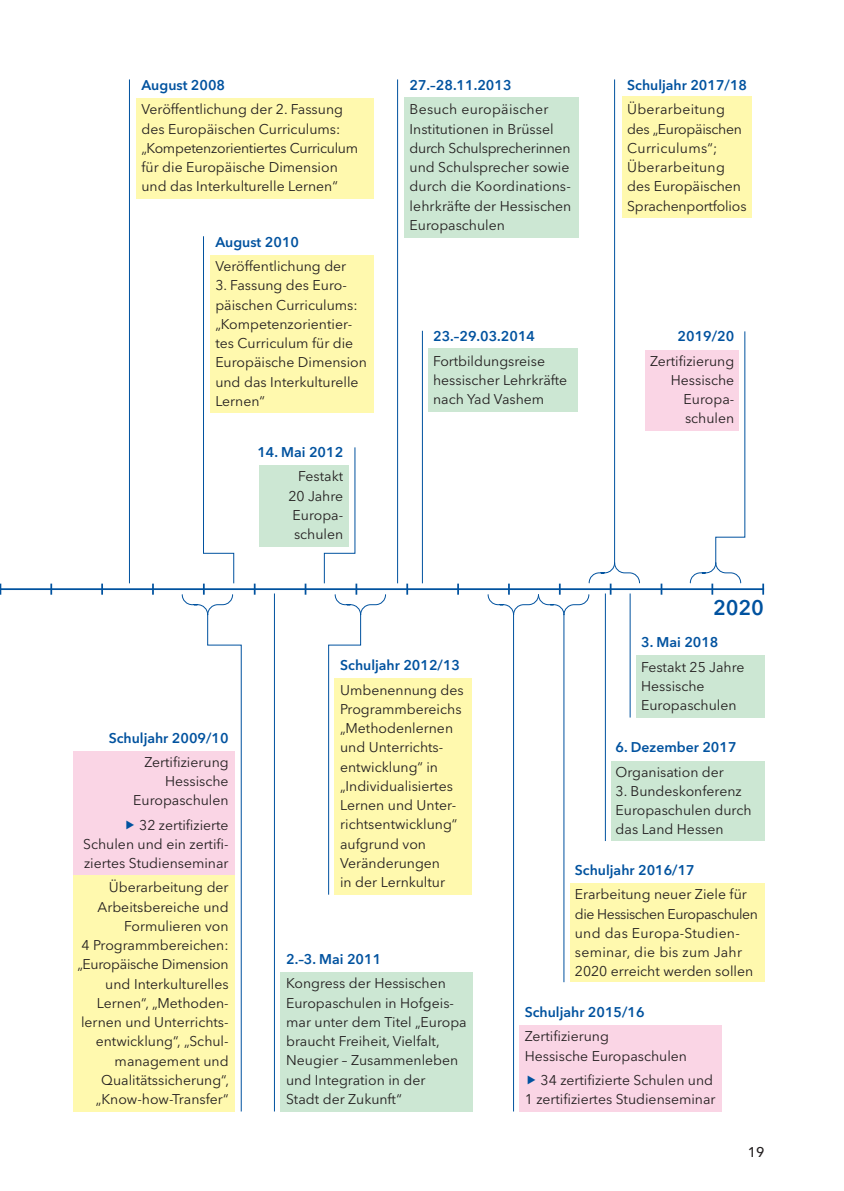
<style>
.page{position:relative;width:844px;height:1191px;background:#fff}
.page>*{position:absolute;margin:0;border:0;box-sizing:border-box;transform-origin:0 0}
.t1{font:600 21px "Avenir Next LT Pro";color:#00529f}
.t2{font:14px/19.2px "Avenir Next LT Pro";color:#231f20}
.t3{font:600 14px "Avenir Next LT Pro";color:#00529f}
.t4{font:500 14px "Avenir Next";color:#231f20}
</style>
<div class="page">
<div style="left:644px;top:350px;width:94px;height:80px;background:#fad5e5"></div>
<div style="left:73px;top:751px;width:162px;height:124px;background:#fad5e5"></div>
<div style="left:73px;top:875px;width:162px;height:236px;background:#fff9ae"></div>
<div style="left:519px;top:1025px;width:202px;height:86px;background:#fad5e5"></div>
<div style="left:403px;top:97px;width:175px;height:140px;background:#cce7d3"></div>
<div style="left:428px;top:349px;width:150px;height:63px;background:#cce7d3"></div>
<div style="left:259px;top:465px;width:90px;height:82px;background:#cce7d3"></div>
<div style="left:280px;top:971px;width:192px;height:140px;background:#cce7d3"></div>
<div style="left:136px;top:98px;width:237px;height:101px;background:#fff9ae"></div>
<div style="left:210px;top:255px;width:163px;height:157px;background:#fff9ae"></div>
<div style="left:334px;top:678px;width:137px;height:216px;background:#fff9ae"></div>
<div style="left:621px;top:97px;width:130px;height:121px;background:#fff9ae"></div>
<div style="left:569px;top:883px;width:195px;height:99px;background:#fff9ae"></div>
<div style="left:610px;top:762px;width:154px;height:79px;background:#cce7d3"></div>
<div style="left:635px;top:655px;width:129px;height:62px;background:#cce7d3"></div>
<hr style="left:0;top:588px;width:763px;height:2px;background:#00529f">
<svg style="left:50px;top:583px;width:2px;height:12px"></svg>
<svg style="left:101px;top:583px;width:2px;height:12px"></svg>
<svg style="left:152px;top:583px;width:2px;height:12px"></svg>
<svg style="left:304px;top:583px;width:2px;height:12px"></svg>
<svg style="left:406px;top:583px;width:2px;height:12px"></svg>
<svg style="left:457px;top:583px;width:2px;height:12px"></svg>
<svg style="left:660px;top:583px;width:2px;height:12px"></svg>
<hr style="left:614px;top:79px;width:1px;height:484px;background:#00529f">
<svg style="left:689px;top:331px;width:56px;height:264px"></svg>
<hr style="left:129px;top:79px;width:1px;height:504px;background:#00529f">
<hr style="left:397px;top:79px;width:1px;height:504px;background:#00529f">
<hr style="left:422px;top:331px;width:1px;height:252px;background:#00529f">
<svg style="left:181px;top:236px;width:61px;height:876px"></svg>
<svg style="left:323px;top:447px;width:63px;height:448px"></svg>
<hr style="left:513px;top:614px;width:1px;height:497px;background:#00529f">
<hr style="left:563px;top:614px;width:1px;height:368px;background:#00529f">
<svg style="left:487px;top:562px;width:153px;height:53px"></svg>
<hr style="left:274px;top:593px;width:1px;height:518px;background:#00529f">
<hr style="left:604px;top:593px;width:1px;height:248px;background:#00529f">
<hr style="left:629px;top:593px;width:1px;height:124px;background:#00529f">
<p class="t3" style="left:141px;top:80px;width:85px">August 2008</p>
<p class="t2" style="left:141px;top:101px;width:218px">Veröffentlichung der 2. Fassung des Europäischen Curriculums: „Kompetenzorientiertes Curriculum für die Europäische Dimension und das Interkulturelle Lernen“</p>
<p class="t3" style="left:215px;top:237px;width:85px">August 2010</p>
<p class="t2" style="left:215px;top:258px;width:132px">Veröffentlichung der</p>
<p class="t2" style="left:215px;top:277px;width:153px">3. Fassung des Euro&shy;päischen Curriculums: „Kompetenzorientier&shy;tes Curriculum für die<br>Europäische Dimension und das Interkulturelle<br>Lernen“</p>
<p class="t3" style="left:257px;top:447px;width:87px">14. Mai 2012</p>
<p class="t2" style="left:288px;top:468px;width:56px;text-align:right">Festakt<br>20 Jahre<br>Europa&shy;schulen</p>
<p class="t3" style="left:409px;top:80px;width:103px">27.–28.11.2013</p>
<p class="t2" style="left:409px;top:101px;width:163px">Besuch europäischer<br>Institutionen in Brüssel durch Schulsprecherinnen und Schulsprecher sowie durch die Koordinations&shy;lehrkräfte der Hessischen<br>Europaschulen</p>
<p class="t3" style="left:433px;top:331px;width:103px">23.–29.03.2014</p>
<p class="t2" style="left:433px;top:352px;width:136px">Fortbildungsreise hessischer Lehrkräfte nach Yad Vashem</p>
<p class="t3" style="left:627px;top:80px;width:121px">Schuljahr 2017/18</p>
<p class="t2" style="left:627px;top:101px;width:121px">Überarbeitung des „Europäischen<br>Curriculums“;<br>Überarbeitung des Europäischen<br>Sprachenportfolios</p>
<p class="t3" style="left:677px;top:331px;width:58px">2019/20</p>
<p class="t2" style="left:650px;top:352px;width:86px;text-align:right">Zertifizierung<br>Hessische<br>Europa&shy;schulen</p>
<h1 class="t1" style="left:713px;top:600px;width:52px">2020</h1>
<p class="t3" style="left:109px;top:732px;width:121px">Schuljahr 2009/10</p>
<p class="t2" style="left:133px;top:753px;width:97px;text-align:right">Zertifizierung<br>Hessische<br>Europaschulen</p>
<p class="t2" style="left:83px;top:816px;width:147px;text-align:justify;text-indent:56px">32 zertifizierte Schulen und ein zertifi&shy;ziertes Studienseminar</p>
<p class="t2" style="left:77px;top:879px;width:153px;text-align:right">Überarbeitung der<br>Arbeitsbereiche und<br>Formulieren von<br>4 Programmbereichen: „Europäische Dimension und Interkulturelles<br>Lernen“, „Methoden&shy;lernen und Unterrichts&shy;entwicklung“, „Schul&shy;management und<br>Qualitätssicherung“, „Know-how-Transfer“</p>
<p class="t3" style="left:340px;top:660px;width:121px">Schuljahr 2012/13</p>
<p class="t2" style="left:340px;top:681px;width:125px">Umbenennung des<br>Programmbereichs „Methodenlernen und Unterrichts&shy;entwicklung“ in „Individualisiertes<br>Lernen und Unter&shy;richtsentwicklung“ aufgrund von<br>Veränderungen<br>in der Lernkultur</p>
<p class="t3" style="left:286px;top:954px;width:97px">2.–3. Mai 2011</p>
<p class="t2" style="left:286px;top:975px;width:182px">Kongress der Hessischen<br>Europaschulen in Hofgeis&shy;mar unter dem Titel „Europa braucht Freiheit, Vielfalt,<br>Neugier – Zusammenleben und Integration in der<br>Stadt der Zukunft“</p>
<p class="t3" style="left:641px;top:637px;width:79px">3. Mai 2018</p>
<p class="t2" style="left:641px;top:658px;width:105px">Festakt 25 Jahre<br>Hessische<br>Europaschulen</p>
<p class="t3" style="left:615px;top:742px;width:122px">6. Dezember 2017</p>
<p class="t2" style="left:615px;top:763px;width:110px">Organisation der</p>
<p class="t2" style="left:615px;top:783px;width:137px">3. Bundeskonferenz<br>Europaschulen durch das Land Hessen</p>
<p class="t3" style="left:574px;top:865px;width:121px">Schuljahr 2016/17</p>
<p class="t2" style="left:574px;top:886px;width:184px">Erarbeitung neuer Ziele für die Hessischen Europaschulen und das Europa-Studien&shy;seminar, die bis zum Jahr<br>2020 erreicht werden sollen</p>
<p class="t3" style="left:524px;top:1007px;width:121px">Schuljahr 2015/16</p>
<p class="t2" style="left:524px;top:1028px;width:164px">Zertifizierung<br>Hessische Europaschulen</p>
<p class="t2" style="left:524px;top:1071px;width:192px;text-align:right">34 zertifizierte Schulen und<br>1 zertifiziertes Studienseminar</p>
<p class="t4" style="left:747px;top:1143px;width:18px">19</p>
</div>
